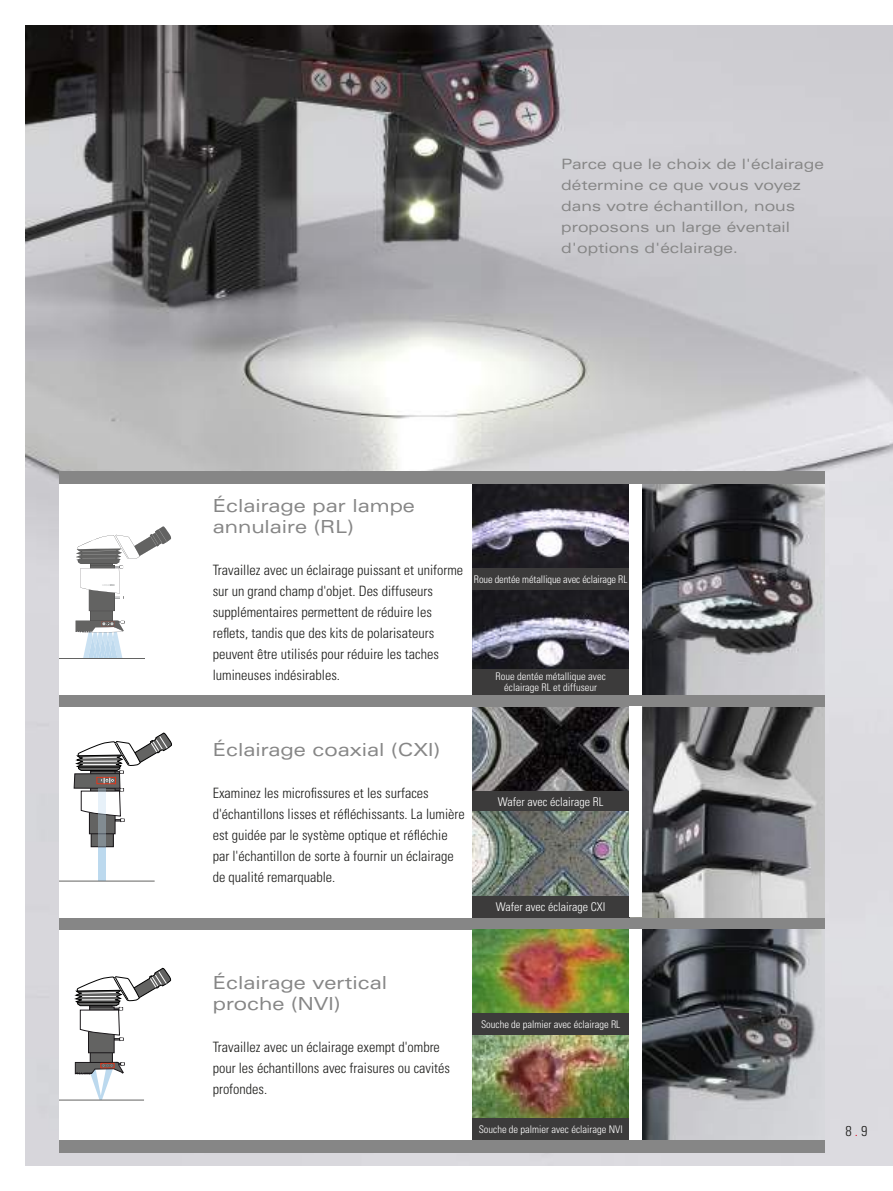
<style>
.page{position:relative;width:893px;height:1191px;background:#fff}
.page>*{position:absolute;margin:0;border:0;box-sizing:border-box;transform-origin:0 0}
.t1{font:expanded 18px/21px "Univers LT Std";color:#868686}
.t2{font:300 condensed 14.25px/21px "Univers LT Std";color:#1d1d1b}
.t3{font:expanded 14.25px/21px "Univers LT Std";color:#868686}
.t4{font:300 condensed 12px "Univers LT Std";color:#fff}
.t5{font:300 condensed 10.5px/10.5px "Univers LT Std";color:#fff;text-align:center}
.t6{font:700 condensed 2.7px "Univers LT Std";letter-spacing:.025em;color:#ced0d1}
.s1{color:#9b9d9e}
.s2{color:#e40420}
</style>
<div class="page">
<img style="left:26px;top:26px;width:867px;height:1139px">
<div style="left:60px;top:471px;width:765px;height:681px;background:#868686"></div>
<div style="left:60px;top:484px;width:413px;height:210px;background:#fff"></div>
<hr style="left:60px;top:658px;width:84px;height:1px;background:#636362">
<svg style="left:76px;top:526px;width:95px;height:132px"></svg>
<img style="left:642px;top:484px;width:183px;height:210px">
<div style="left:60px;top:707px;width:412px;height:210px;background:#fff"></div>
<div style="left:99px;top:844px;width:7px;height:36px;background:#bcd9ee"></div>
<svg style="left:93px;top:834px;width:18px;height:11px"></svg>
<div style="left:91px;top:832px;width:22px;height:15px;border:1px solid #1a171a"></div>
<div style="left:89px;top:810px;width:26px;height:23px;background:#636362"></div>
<div style="left:89px;top:810px;width:26px;height:24px;border:1px solid #1a171a"></div>
<hr style="left:60px;top:880px;width:95px;height:1px;background:#636362">
<svg style="left:74px;top:733px;width:98px;height:88px"></svg>
<svg style="left:99px;top:788px;width:7px;height:58px"></svg>
<img style="left:642px;top:707px;width:183px;height:210px">
<img style="left:642px;top:930px;width:183px;height:210px">
<div style="left:60px;top:930px;width:412px;height:210px;background:#fff"></div>
<div style="left:90px;top:1051px;width:22px;height:14px;background:#636362"></div>
<div style="left:90px;top:1051px;width:22px;height:14px;border:1px solid #1a171a"></div>
<div style="left:88px;top:1029px;width:26px;height:23px;background:#636362"></div>
<div style="left:88px;top:1029px;width:26px;height:23px;border:1px solid #1a171a"></div>
<svg style="left:75px;top:968px;width:96px;height:72px"></svg>
<hr style="left:60px;top:1099px;width:84px;height:1px;background:#636362">
<svg style="left:75px;top:1060px;width:49px;height:40px"></svg>
<img style="left:472px;top:484px;width:157px;height:84px">
<img style="left:472px;top:589px;width:157px;height:80px">
<div style="left:472px;top:568px;width:157px;height:21px;background:#3c3b3b"></div>
<div style="left:472px;top:669px;width:157px;height:25px;background:#3c3b3b"></div>
<img style="left:472px;top:1035px;width:157px;height:83px">
<img style="left:472px;top:930px;width:157px;height:83px">
<div style="left:472px;top:1013px;width:157px;height:22px;background:#3c3b3b"></div>
<div style="left:472px;top:1118px;width:157px;height:22px;background:#3c3b3b"></div>
<img style="left:472px;top:707px;width:157px;height:84px">
<div style="left:472px;top:791px;width:157px;height:21px;background:#3c3b3b"></div>
<div style="left:472px;top:896px;width:157px;height:21px;background:#3c3b3b"></div>
<img style="left:472px;top:812px;width:157px;height:84px">
<div style="left:629px;top:484px;width:13px;height:210px;background:#fff"></div>
<div style="left:629px;top:706px;width:13px;height:211px;background:#fff"></div>
<div style="left:629px;top:929px;width:13px;height:211px;background:#fff"></div>
<p class="t6" style="left:103px;top:583px;width:14px">LEICA <span class="s1">M80</span></p>
<p class="t3" style="left:561px;top:154px;width:264px">Parce que le choix de l'éclairage détermine ce que vous voyez dans votre échantillon, nous proposons un large éventail d'options d'éclairage.</p>
<p class="t1" style="left:213px;top:495px;width:204px">Éclairage par lampe annulaire (RL)</p>
<p class="t2" style="left:213px;top:559px;width:252px">Travaillez avec un éclairage puissant et uniforme sur un grand champ d'objet. Des diffuseurs supplémentaires permettent de réduire les reflets, tandis que des kits de polarisateurs peuvent être utilisés pour réduire les taches lumineuses indésirables.</p>
<p class="t5" style="left:474px;top:573px;width:155px">Roue dentée métallique avec éclairage RL</p>
<p class="t5" style="left:496px;top:671px;width:112px">Roue dentée métallique avec éclairage RL et diffuseur</p>
<p class="t1" style="left:213px;top:738px;width:229px">Éclairage coaxial (CXI)</p>
<p class="t2" style="left:213px;top:782px;width:254px">Examinez les microfissures et les surfaces d'échantillons lisses et réfléchissants. La lumière est guidée par le système optique et réfléchie par l'échantillon de sorte à fournir un éclairage de qualité remarquable.</p>
<p class="t4" style="left:498px;top:794px;width:107px">Wafer avec éclairage RL</p>
<p class="t4" style="left:496px;top:899px;width:111px">Wafer avec éclairage CXI</p>
<p class="t1" style="left:213px;top:972px;width:176px">Éclairage vertical proche (NVI)</p>
<p class="t2" style="left:213px;top:1036px;width:239px">Travaillez avec un éclairage exempt d'ombre pour les échantillons avec fraisures ou cavités profondes.</p>
<p class="t5" style="left:481px;top:1019px;width:141px">Souche de palmier avec éclairage RL</p>
<p class="t5" style="left:479px;top:1124px;width:145px">Souche de palmier avec éclairage NVI</p>
<p class="t2" style="left:845px;top:1120px;width:24px">8 <span class="s2">.</span>9</p>
</div>
